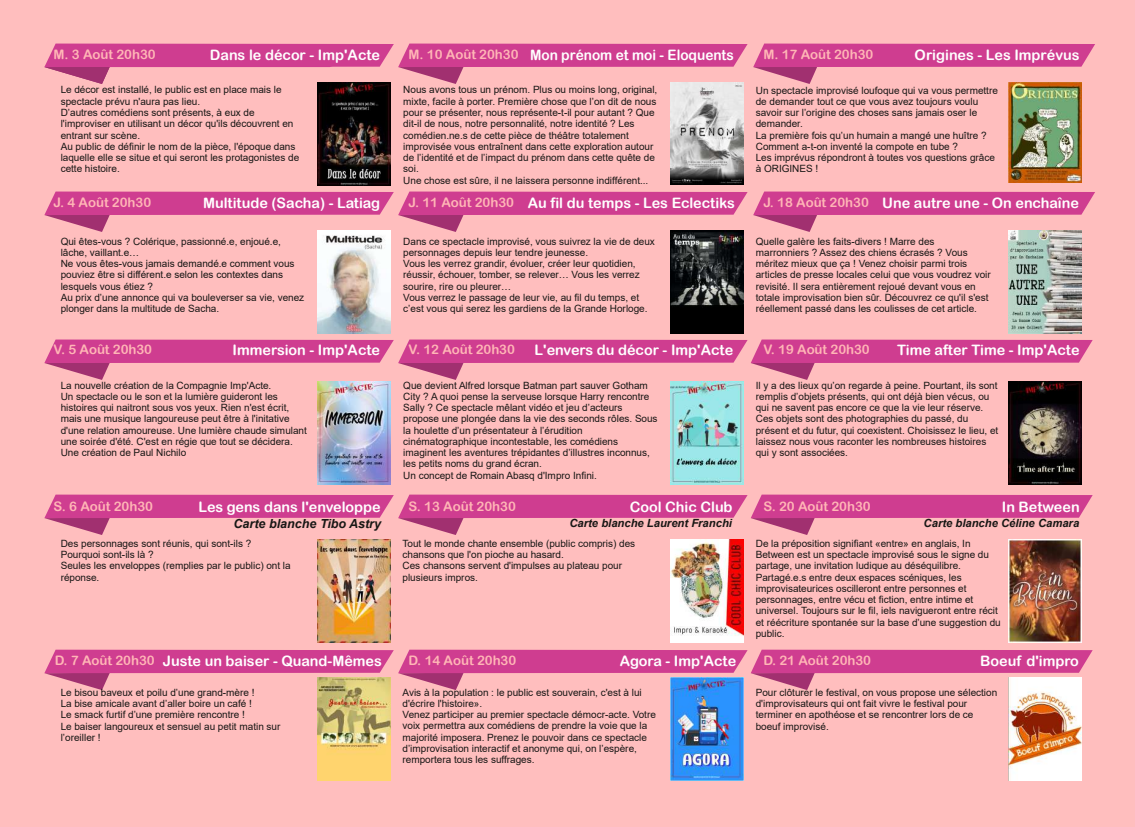
<style>
.page{position:relative;width:1135px;height:827px;background:#ffbebe}
.page>*{position:absolute;margin:0;border:0;box-sizing:border-box;transform-origin:0 0}
.t1{font:14.38px "Arial Rounded MT Bold";letter-spacing:-.005em;color:#fff}
.t2{font:14.38px "Arial Rounded MT Bold";letter-spacing:-.005em;color:#fff;scale:.95 1}
.t3{font:13.12px "Arial Rounded MT Bold";letter-spacing:-.005em;color:#ffb6b6}
.t4{font:italic 700 12.5px "Arial";color:#181715}
.t5{font:italic 700 11.25px "Arial";color:#181715}
.t6{font:10px/11.2px "Arial";letter-spacing:-.005em;color:#181715}
</style>
<div class="page">
<svg style="left:44px;top:44px;width:1051px;height:40px"></svg>
<svg style="left:44px;top:191px;width:1051px;height:41px"></svg>
<svg style="left:44px;top:339px;width:1049px;height:41px"></svg>
<svg style="left:44px;top:494px;width:1049px;height:41px"></svg>
<svg style="left:44px;top:649px;width:1049px;height:41px"></svg>
<img style="left:670px;top:539px;width:73px;height:103px">
<img style="left:1009px;top:539px;width:73px;height:103px">
<img style="left:1009px;top:381px;width:73px;height:103px">
<img style="left:1009px;top:230px;width:73px;height:103px">
<img style="left:1009px;top:83px;width:73px;height:99px">
<img style="left:317px;top:539px;width:73px;height:103px">
<img style="left:317px;top:381px;width:73px;height:103px">
<img style="left:317px;top:230px;width:73px;height:103px">
<img style="left:317px;top:83px;width:73px;height:103px">
<img style="left:670px;top:381px;width:73px;height:103px">
<img style="left:670px;top:230px;width:73px;height:103px">
<img style="left:670px;top:83px;width:73px;height:101px">
<img style="left:670px;top:678px;width:73px;height:103px">
<img style="left:1009px;top:678px;width:73px;height:103px">
<img style="left:317px;top:678px;width:73px;height:102px">
<h2 class="t3" style="left:54px;top:47px;width:104px">M. 3 Août 20h30</h2>
<h1 class="t1" style="left:210px;top:47px;width:172px">Dans le décor - Imp'Acte</h1>
<h2 class="t3" style="left:408px;top:47px;width:112px">M. 10 Août 20h30</h2>
<h1 class="t2" style="left:530px;top:47px;width:216px">Mon prénom et moi - Eloquents</h1>
<h2 class="t3" style="left:763px;top:47px;width:112px">M. 17 Août 20h30</h2>
<h1 class="t1" style="left:915px;top:47px;width:166px">Origines - Les Imprévus</h1>
<p class="t6" style="left:61px;top:84px;width:240px">Le décor est installé, le public est en place mais le spectacle prévu n'aura pas lieu.<br>D’autres comédiens sont présents, à eux de l'improviser en utilisant un décor qu'ils découvrent en entrant sur scène.<br>Au public de définir le nom de la pièce, l'époque dans laquelle elle se situe et qui seront les protagonistes de cette histoire.</p>
<p class="t6" style="left:403px;top:84px;width:256px">Nous avons tous un prénom. Plus ou moins long, original, mixte, facile à porter. Première chose que l’on dit de nous pour se présenter, nous représente-t-il pour autant ? Que dit-il de nous, notre personnalité, notre identité ? Les comédien.ne.s de cette pièce de théâtre totalement improvisée vous entraînent dans cette exploration autour de l’identité et de l’impact du prénom dans cette quête de soi.<br>Une chose est sûre, il ne laissera personne indifférent...</p>
<p class="t6" style="left:756px;top:84px;width:244px">Un spectacle improvisé loufoque qui va vous permettre de demander tout ce que vous avez toujours voulu savoir sur l’origine des choses sans jamais oser le demander.<br>La première fois qu’un humain a mangé une huître ?<br>Comment a-t-on inventé la compote en tube ?<br>Les imprévus répondront à toutes vos questions grâce à ORIGINES !</p>
<h2 class="t3" style="left:54px;top:195px;width:99px">J. 4 Août 20h30</h2>
<h1 class="t1" style="left:203px;top:195px;width:178px">Multitude (Sacha) - Latiag</h1>
<h2 class="t3" style="left:408px;top:195px;width:107px">J. 11 Août 20h30</h2>
<h1 class="t1" style="left:528px;top:195px;width:209px">Au fil du temps - Les Eclectiks</h1>
<h2 class="t3" style="left:763px;top:195px;width:107px">J. 18 Août 20h30</h2>
<h1 class="t1" style="left:882px;top:195px;width:198px">Une autre une - On enchaîne</h1>
<p class="t6" style="left:61px;top:235px;width:245px">Qui êtes-vous ? Colérique, passionné.e, enjoué.e, lâche, vaillant.e…<br>Ne vous êtes-vous jamais demandé.e comment vous pouviez être si différent.e selon les contextes dans lesquels vous étiez ?<br>Au prix d’une annonce qui va bouleverser sa vie, venez plonger dans la multitude de Sacha.</p>
<p class="t6" style="left:403px;top:235px;width:253px">Dans ce spectacle improvisé, vous suivrez la vie de deux personnages depuis leur tendre jeunesse.<br>Vous les verrez grandir, évoluer, créer leur quotidien, réussir, échouer, tomber, se relever… Vous les verrez sourire, rire ou pleurer…<br>Vous verrez le passage de leur vie, au fil du temps, et c’est vous qui serez les gardiens de la Grande Horloge.</p>
<p class="t6" style="left:756px;top:235px;width:236px">Quelle galère les faits-divers ! Marre des<br>marronniers ? Assez des chiens écrasés ? Vous méritez mieux que ça ! Venez choisir parmi trois articles de presse locales celui que vous voudrez voir revisité. Il sera entièrement rejoué devant vous en totale improvisation bien sûr. Découvrez ce qu'il s'est réellement passé dans les coulisses de cet article.</p>
<h2 class="t3" style="left:54px;top:341px;width:100px">V. 5 Août 20h30</h2>
<h1 class="t1" style="left:233px;top:341px;width:149px">Immersion - Imp'Acte</h1>
<h2 class="t3" style="left:408px;top:341px;width:108px">V. 12 Août 20h30</h2>
<h1 class="t1" style="left:535px;top:341px;width:200px">L'envers du décor - Imp'Acte</h1>
<h2 class="t3" style="left:763px;top:341px;width:108px">V. 19 Août 20h30</h2>
<h1 class="t1" style="left:897px;top:341px;width:184px">Time after Time - Imp'Acte</h1>
<p class="t6" style="left:61px;top:379px;width:248px">La nouvelle création de la Compagnie Imp'Acte.<br>Un spectacle ou le son et la lumière guideront les histoires qui naitront sous vos yeux. Rien n'est écrit, mais une musique langoureuse peut être à l'initative d'une relation amoureuse. Une lumière chaude simulant une soirée d'été. C'est en régie que tout se décidera.<br>Une création de Paul Nichilo</p>
<p class="t6" style="left:403px;top:379px;width:256px">Que devient Alfred lorsque Batman part sauver Gotham City ? A quoi pense la serveuse lorsque Harry rencontre Sally ? Ce spectacle mêlant vidéo et jeu d’acteurs propose une plongée dans la vie des seconds rôles. Sous la houlette d’un présentateur à l’érudition cinématographique incontestable, les comédiens imaginent les aventures trépidantes d’illustres inconnus, les petits noms du grand écran.<br>Un concept de Romain Abasq d'Impro Infini.</p>
<p class="t6" style="left:756px;top:379px;width:244px">Il y a des lieux qu’on regarde à peine. Pourtant, ils sont remplis d’objets présents, qui ont déjà bien vécus, ou qui ne savent pas encore ce que la vie leur réserve.<br>Ces objets sont des photographies du passé, du présent et du futur, qui coexistent. Choisissez le lieu, et laissez nous vous raconter les nombreuses histoires qui y sont associées.</p>
<h2 class="t3" style="left:54px;top:498px;width:101px">S. 6 Août 20h30</h2>
<h1 class="t1" style="left:198px;top:498px;width:184px">Les gens dans l'enveloppe</h1>
<h2 class="t3" style="left:408px;top:498px;width:109px">S. 13 Août 20h30</h2>
<h1 class="t1" style="left:630px;top:498px;width:104px">Cool Chic Club</h1>
<h2 class="t3" style="left:763px;top:498px;width:109px">S. 20 Août 20h30</h2>
<h1 class="t1" style="left:1002px;top:498px;width:79px">In Between</h1>
<p class="t4" style="left:234px;top:517px;width:149px">Carte blanche Tibo Astry</p>
<p class="t5" style="left:569px;top:517px;width:164px">Carte blanche Laurent Franchi</p>
<p class="t5" style="left:924px;top:517px;width:157px">Carte blanche Céline Camara</p>
<p class="t6" style="left:402px;top:538px;width:234px">Tout le monde chante ensemble (public compris) des chansons que l'on pioche au hasard.<br>Ces chansons servent d'impulses au plateau pour plusieurs impros.</p>
<p class="t6" style="left:756px;top:538px;width:247px">De la préposition signifiant «entre» en anglais, In Between est un spectacle improvisé sous le signe du partage, une invitation ludique au déséquilibre.<br>Partagé.e.s entre deux espaces scéniques, les improvisateurices oscilleront entre personnes et personnages, entre vécu et fiction, entre intime et universel. Toujours sur le fil, iels navigueront entre récit et réécriture spontanée sur la base d’une suggestion du public.</p>
<p class="t6" style="left:61px;top:538px;width:232px">Des personnages sont réunis, qui sont-ils ?<br>Pourquoi sont-ils là ?<br>Seules les enveloppes (remplies par le public) ont la réponse.</p>
<h2 class="t3" style="left:55px;top:652px;width:101px">D. 7 Août 20h30</h2>
<h1 class="t1" style="left:163px;top:652px;width:221px">Juste un baiser - Quand-Mêmes</h1>
<h2 class="t3" style="left:408px;top:652px;width:109px">D. 14 Août 20h30</h2>
<h1 class="t1" style="left:620px;top:652px;width:118px">Agora - Imp'Acte</h1>
<h2 class="t3" style="left:763px;top:652px;width:109px">D. 21 Août 20h30</h2>
<h1 class="t1" style="left:980px;top:652px;width:100px">Boeuf d'impro</h1>
<p class="t6" style="left:61px;top:686px;width:221px">Le bisou baveux et poilu d’une grand-mère !<br>La bise amicale avant d’aller boire un café !<br>Le smack furtif d’une première rencontre !<br>Le baiser langoureux et sensuel au petit matin sur l’oreiller !</p>
<p class="t6" style="left:402px;top:686px;width:255px">Avis à la population : le public est souverain, c'est à lui d'écrire l'histoire».<br>Venez participer au premier spectacle démocr-acte. Votre voix permettra aux comédiens de prendre la voie que la majorité imposera. Prenez le pouvoir dans ce spectacle d’improvisation interactif et anonyme qui, on l’espère, remportera tous les suffrages.</p>
<p class="t6" style="left:756px;top:686px;width:243px">Pour clôturer le festival, on vous propose une sélection d'improvisateurs qui ont fait vivre le festival pour terminer en apothéose et se rencontrer lors de ce boeuf improvisé.</p>
</div>
